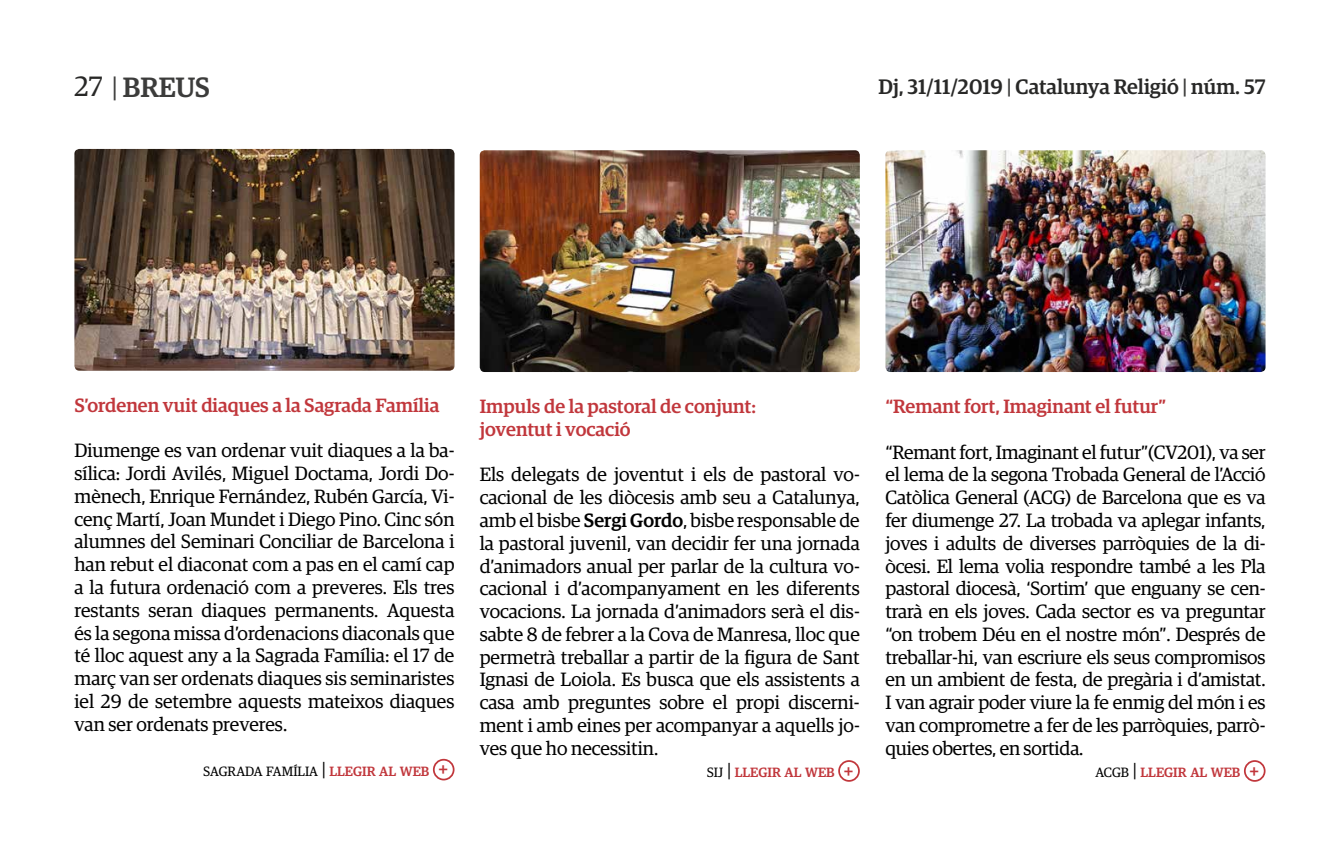
<style>
.page{position:relative;width:1340px;height:844px;background:#fff}
.page>*{position:absolute;margin:0;border:0;box-sizing:border-box;transform-origin:0 0}
.t1{font:500 28px "Guardian Egyp";letter-spacing:-.005em;color:#3c3c3b}
.t2{font:500 21px "Guardian Egyp";color:#282827}
.t3{font:19.25px/22.8px "Guardian Egyp";color:#000;text-align:justify}
.t4{font:500 19.25px/22.8px "Guardian Egyp";color:#c1373c}
.t5{font:500 13.47px "Guardian Egyp";color:#c1373c}
.t6{font:13.47px "Guardian Egyp";color:#000}
.s1{font-weight:400;color:#282827}
.s2{font-weight:400}
.s3{color:#3c3c3b}
.s4{font-size:19.25px}
.s5{font-weight:500;color:#c1373c}
.s6{font-weight:500;font-size:19.25px;color:#c1373c}
.s7{font-weight:500}
.s8{font-weight:400;color:#000}
.s9{font-weight:400;font-size:19.25px;color:#000}
</style>
<div class="page">
<div style="left:433px;top:758px;width:21px;height:22px;border:2px solid #c1373c;border-radius:50%"></div>
<img style="left:74px;top:149px;width:380px;height:221px">
<div style="left:1243px;top:760px;width:22px;height:21px;border:2px solid #c1373c;border-radius:50%"></div>
<img style="left:885px;top:150px;width:380px;height:222px">
<div style="left:838px;top:760px;width:21px;height:21px;border:2px solid #c1373c;border-radius:50%"></div>
<img style="left:480px;top:150px;width:379px;height:222px">
<h1 class="t1" style="left:74px;top:67px;width:137px"><span class="s1">27</span> <span class="s2">|</span> BREUS</h1>
<p class="t2" style="left:878px;top:71px;width:388px">Dj, 31/11/2019 <span class="s3">|</span> Catalunya Religió <span class="s3">|</span> núm. 57</p>
<p class="t4" style="left:74px;top:392px;width:366px">S’ordenen vuit diaques a la Sagrada Família</p>
<p class="t3" style="left:74px;top:438px;width:381px">Diumenge es van ordenar vuit diaques a la ba&shy;sílica: Jordi Avilés, Miguel Doctama, Jordi Do&shy;mènech, Enrique Fernández, Rubén García, Vi&shy;cenç Martí, Joan Mundet i Diego Pino. Cinc són alumnes del Seminari Conciliar de Barcelona i han rebut el diaconat com a pas en el camí cap a la futura ordenació com a preveres. Els tres restants seran diaques permanents. Aquesta és la segona missa d’ordenacions diaconals que té lloc aquest any a la Sagrada Família: el 17 de març van ser ordenats diaques sis seminaristes iel 29 de setembre aquests mateixos diaques van ser ordenats preveres.</p>
<p class="t6" style="left:203px;top:762px;width:247px">SAGRADA FAMÍLIA <span class="s4">|</span> <span class="s5">LLEGIR AL WEB</span> <span class="s6">+</span></p>
<p class="t4" style="left:480px;top:393px;width:278px">Impuls de la pastoral de conjunt: joventut i vocació</p>
<p class="t3" style="left:480px;top:462px;width:381px">Els delegats de joventut i els de pastoral vo&shy;cacional de les diòcesis amb seu a Catalunya, amb el bisbe <span class="s7">Sergi Gordo</span>, bisbe responsable de la pastoral juvenil, van decidir fer una jornada d’animadors anual per parlar de la cultura vo&shy;cacional i d’acompanyament en les diferents vocacions. La jornada d’animadors serà el dis&shy;sabte 8 de febrer a la Cova de Manresa, lloc que permetrà treballar a partir de la figura de Sant Ignasi de Loiola. Es busca que els assistents a casa amb preguntes sobre el propi discerni&shy;ment i amb eines per acompanyar a aquells jo&shy;ves que ho necessitin.</p>
<p class="t5" style="left:706px;top:762px;width:149px"><span class="s8">SIJ</span> <span class="s9">|</span> LLEGIR AL WEB <span class="s4">+</span></p>
<p class="t4" style="left:885px;top:393px;width:282px">“Remant fort, Imaginant el futur”</p>
<p class="t3" style="left:885px;top:439px;width:381px">“Remant fort, Imaginant el futur”(CV201), va ser el lema de la segona Trobada General de l’Acció Catòlica General (ACG) de Barcelona que es va fer diumenge 27. La trobada va aplegar infants, joves i adults de diverses parròquies de la di&shy;òcesi. El lema volia respondre també a les Pla pastoral diocesà, ‘Sortim’ que enguany se cen&shy;trarà en els joves. Cada sector es va preguntar “on trobem Déu en el nostre món”. Després de treballar-hi, van escriure els seus compromisos en un ambient de festa, de pregària i d’amistat.<br>I van agrair poder viure la fe enmig del món i es van comprometre a fer de les parròquies, parrò&shy;quies obertes, en sortida.</p>
<p class="t5" style="left:1095px;top:762px;width:166px"><span class="s8">ACGB</span> <span class="s9">|</span> LLEGIR AL WEB <span class="s4">+</span></p>
</div>
